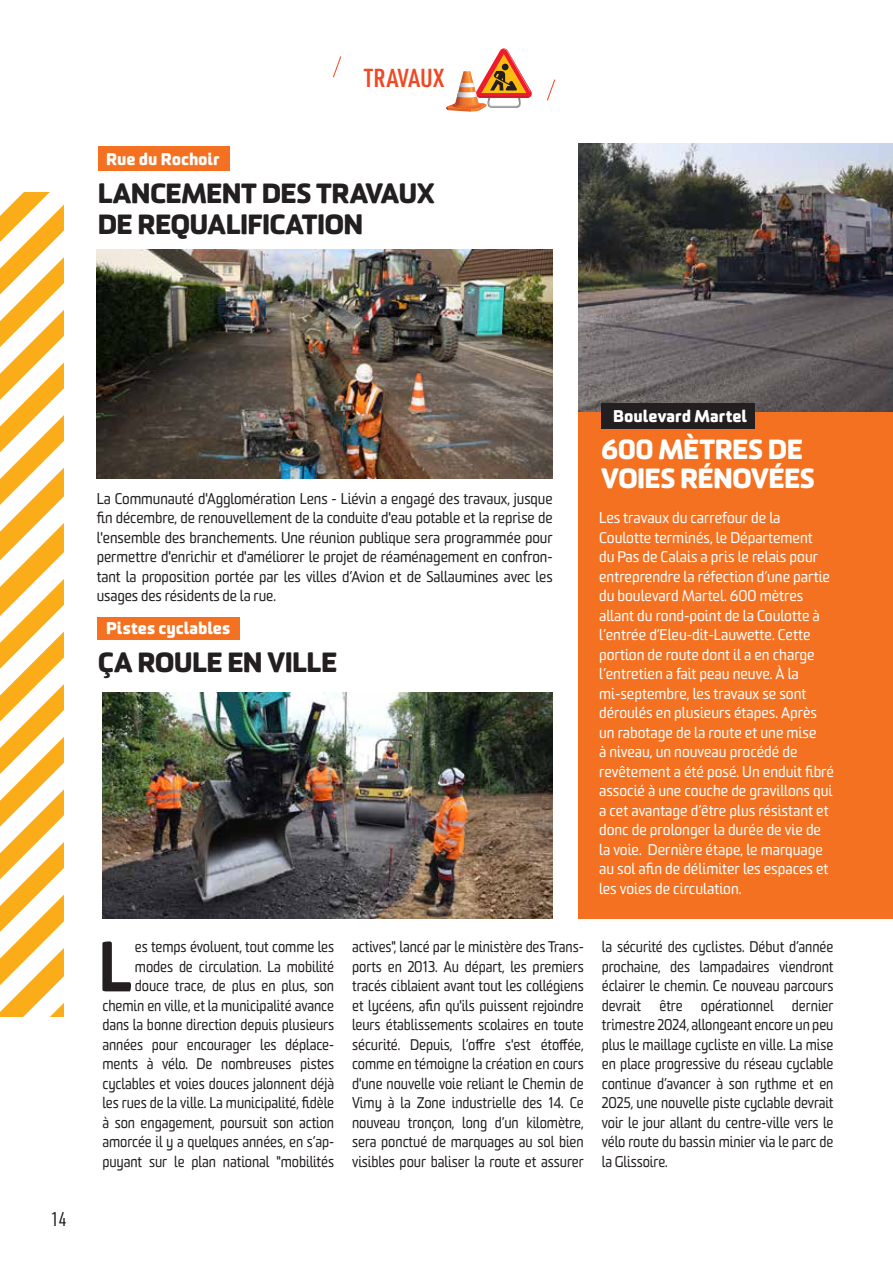
<style>
.page{position:relative;width:893px;height:1263px;background:#fff}
.page>*{position:absolute;margin:0;border:0;box-sizing:border-box;transform-origin:0 0}
.t1{font:900 68.4px "Sommet Rounded";color:#231f20;scale:.92 1}
.t2{font:800 27px/31.5px "Sommet Rounded";letter-spacing:-.025em;color:#231f20}
.t3{font:800 27px/28.5px "Sommet Rounded";letter-spacing:-.025em;color:#fff}
.t4{font:600 25.5px "URWDIN Cond";letter-spacing:.01em;color:#f04822}
.t5{font:19.5px "URWDIN Cond";color:#231f20}
.t6{font:800 16.5px "Sommet Rounded";color:#fff}
.t7{font:15px/19.5px "Sommet Rounded";letter-spacing:-.005em;color:#231f20;text-align:justify;scale:.92 1}
.t8{font:15px/19.5px "Sommet Rounded";color:#fff}
.t9{font:15px/19.5px "Sommet Rounded";letter-spacing:-.005em;color:#231f20;text-align:justify;scale:.96 1}
</style>
<div class="page">
<svg style="left:0;top:192px;width:97px;height:825px"></svg>
<div style="left:578px;top:144px;width:315px;height:774px;background:#f37121"></div>
<img style="left:578px;top:144px;width:315px;height:267px">
<div style="left:601px;top:403px;width:154px;height:25px;background:#231f20"></div>
<svg style="left:333px;top:56px;width:9px;height:22px"></svg>
<svg style="left:547px;top:79px;width:9px;height:22px"></svg>
<svg style="left:447px;top:48px;width:85px;height:64px"></svg>
<img style="left:97px;top:250px;width:456px;height:228px">
<div style="left:98px;top:147px;width:132px;height:24px;background:#f37121"></div>
<div style="left:98px;top:617px;width:142px;height:22px;background:#f37121"></div>
<img style="left:102px;top:692px;width:451px;height:226px">
<p class="t6" style="left:106px;top:148px;width:115px">Rue du Rochoir</p>
<h3 class="t4" style="left:364px;top:60px;width:82px">TRAVAUX</h3>
<h2 class="t2" style="left:98px;top:176px;width:339px">LANCEMENT DES TRAVAUX<br>DE REQUALIFICATION</h2>
<h3 class="t5" style="left:51px;top:1206px;width:17px">14</h3>
<p class="t6" style="left:613px;top:405px;width:135px">Boulevard Martel</p>
<p class="t9" style="left:97px;top:489px;width:476px">La Communauté d'Agglomération Lens - Liévin a engagé des travaux, jusque fin décembre, de renouvellement de la conduite d'eau potable et la reprise de l'ensemble des branchements. Une réunion publique sera programmée pour permettre d'enrichir et d'améliorer le projet de réaménagement en confron&shy;tant la proposition portée par les villes d’Avion et de Sallaumines avec les usages des résidents de la rue.</p>
<p class="t6" style="left:106px;top:617px;width:126px">Pistes cyclables</p>
<h2 class="t2" style="left:98px;top:646px;width:241px">ÇA ROULE EN VILLE</h2>
<h2 class="t3" style="left:601px;top:434px;width:215px">600 MÈTRES DE<br>VOIES RÉNOVÉES</h2>
<p class="t8" style="left:599px;top:508px;width:236px">Les travaux du carrefour de la Coulotte terminés, le Département<br>du Pas de Calais a pris le relais pour entreprendre la réfection d’une partie du boulevard Martel. 600 mètres allant du rond-point de la Coulotte à l’entrée d’Eleu-dit-Lauwette. Cette portion de route dont il a en charge l’entretien a fait peau neuve. À la mi-septembre, les travaux se sont déroulés en plusieurs étapes. Après un rabotage de la route et une mise<br>à niveau, un nouveau procédé de revêtement a été posé. Un enduit fibré associé à une couche de gravillons qui a cet avantage d’être plus résistant et donc de prolonger la durée de vie de la voie. Dernière étape, le marquage au sol afin de délimiter les espaces et les voies de circulation.</p>
<p class="t7" style="left:102px;top:937px;width:253px;text-align:right">es temps évoluent, tout comme les modes de circulation. La mobilité douce trace, de plus en plus, son chemin en ville, et la municipalité avance dans la bonne direction depuis plusieurs années pour encourager les déplace&shy;ments à vélo. De nombreuses pistes cyclables et voies douces jalonnent déjà les rues de la ville. La municipalité, fidèle à son engagement, poursuit son action amorcée il y a quelques années, en s’ap&shy;puyant sur le plan national "mobilités</p>
<p class="t7" style="left:352px;top:937px;width:253px">actives", lancé par le ministère des Trans&shy;ports en 2013. Au départ, les premiers tracés ciblaient avant tout les collégiens et lycéens, afin qu'ils puissent rejoindre leurs établissements scolaires en toute sécurité. Depuis, l’offre s'est étoffée, comme en témoigne la création en cours d'une nouvelle voie reliant le Chemin de Vimy à la Zone industrielle des 14. Ce nouveau tronçon, long d’un kilomètre, sera ponctué de marquages au sol bien visibles pour baliser la route et assurer</p>
<p class="t7" style="left:602px;top:937px;width:253px">la sécurité des cyclistes. Début d’année prochaine, des lampadaires viendront éclairer le chemin. Ce nouveau parcours devrait être opérationnel dernier trimestre 2024, allongeant encore un peu plus le maillage cycliste en ville. La mise en place progressive du réseau cyclable continue d’avancer à son rythme et en 2025, une nouvelle piste cyclable devrait voir le jour allant du centre-ville vers le vélo route du bassin minier via le parc de la Glissoire.</p>
<h1 class="t1" style="left:98px;top:922px;width:38px">L</h1>
</div>
